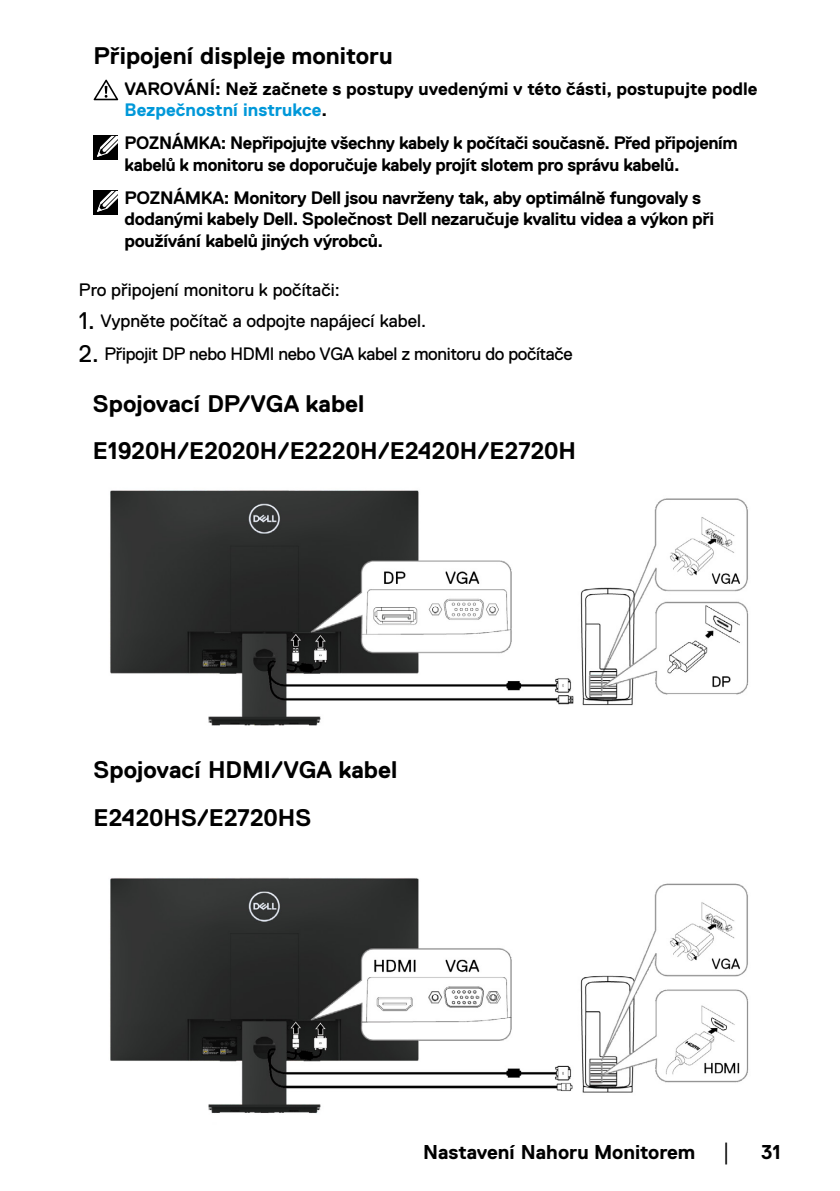
<style>
.page{position:relative;width:840px;height:1191px;background:#fff}
.page>*{position:absolute;margin:0;border:0;box-sizing:border-box;transform-origin:0 0}
.t1{font:700 24px/46.8px "Dell Replica";color:#000}
.t2{font:700 20px "Dell Replica";color:#000}
.t3{font:700 18px/21.6px "Dell Replica";letter-spacing:-.02em;color:#000}
.t4{font:18px "Dell Replica";letter-spacing:-.01em;color:#000}
.t5{font:700 18px/21.6px "Dell Replica";color:#000}
.t6{font:18px "Arial";color:#000}
.s1{color:#0098d9}
.s2{font-size:24px}
</style>
<div class="page">
<svg style="left:94px;top:80px;width:24px;height:20px"></svg>
<div style="left:94px;top:135px;width:24px;height:25px;background:#000"></div>
<svg style="left:97px;top:136px;width:21px;height:21px"></svg>
<div style="left:94px;top:190px;width:24px;height:25px;background:#000"></div>
<svg style="left:97px;top:191px;width:21px;height:21px"></svg>
<img style="left:110px;top:490px;width:639px;height:236px">
<img style="left:110px;top:877px;width:639px;height:237px">
<h1 class="t1" style="left:94px;top:32px;width:300px">Připojení displeje monitoru</h1>
<p class="t5" style="left:125px;top:78px;width:634px">VAROVÁNÍ: Než začnete s postupy uvedenými v této části, postupujte podle<br><span class="s1">Bezpečnostní instrukce</span>.</p>
<p class="t3" style="left:125px;top:132px;width:614px">POZNÁMKA: Nepřipojujte všechny kabely k počítači současně. Před připojením kabelů k monitoru se doporučuje kabely projít slotem pro správu kabelů.</p>
<p class="t3" style="left:125px;top:187px;width:590px">POZNÁMKA: Monitory Dell jsou navrženy tak, aby optimálně fungovaly s dodanými kabely Dell. Společnost Dell nezaručuje kvalitu videa a výkon při používání kabelů jiných výrobců.</p>
<p class="t4" style="left:79px;top:280px;width:262px">Pro připojení monitoru k počítači:</p>
<p class="t4" style="left:79px;top:311px;width:348px"><span class="s2">1.</span> Vypněte počítač a odpojte napájecí kabel.</p>
<p class="t4" style="left:79px;top:343px;width:495px"><span class="s2">2.</span> Připojit DP nebo HDMI nebo VGA kabel z monitoru do počítače</p>
<h1 class="t1" style="left:93px;top:381px;width:484px">Spojovací DP/VGA kabel<br>E1920H/E2020H/E2220H/E2420H/E2720H</h1>
<h1 class="t1" style="left:94px;top:746px;width:305px;line-height:48px">Spojovací HDMI/VGA kabel<br>E2420HS/E2720HS</h1>
<p class="t2" style="left:423px;top:1141px;width:273px">Nastavení Nahoru Monitorem</p>
<p class="t6" style="left:721px;top:1140px;width:13px">│</p>
<p class="t2" style="left:760px;top:1141px;width:21px">31</p>
</div>
